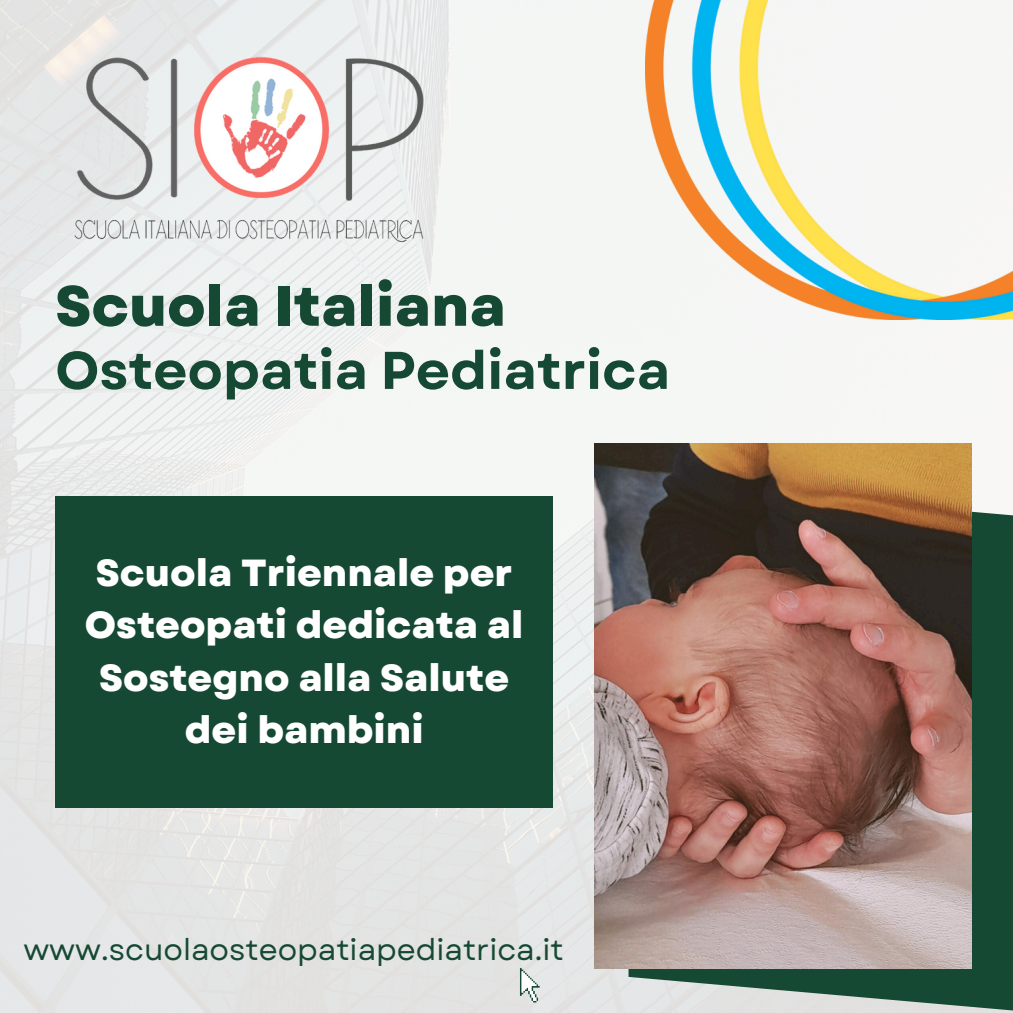
<style>
.page{position:relative;width:1013px;height:1013px;background:#fff}
.page>*{position:absolute;margin:0;border:0;box-sizing:border-box;transform-origin:0 0}
.t1{font:800 56.75px "Garet";color:#164933}
.t2{font:700 53px "Garet";color:#164933}
.t3{font:800 37.75px/52.5px "Garet";color:#fff;text-align:center}
.t4{font:29.88px "Garet";color:#164933}
</style>
<div class="page">
<img style="left:0;top:0;width:1012px;height:1012px">
<svg style="left:628px;top:482px;width:384px;height:530px;background:#486e5d"></svg>
<img style="left:595px;top:443px;width:376px;height:525px">
<div style="left:55px;top:496px;width:498px;height:312px;background:#164933"></div>
<svg style="left:520px;top:967px;width:19px;height:35px"></svg>
<img style="left:55px;top:40px;width:390px;height:213px">
<img style="left:645px;top:0;width:367px;height:319px">
<p class="t1" style="left:55px;top:265px;width:452px">Scuola Italiana</p>
<p class="t2" style="left:55px;top:332px;width:616px">Osteopatia Pediatrica</p>
<h1 class="t3" style="left:85px;top:546px;width:440px">Scuola Triennale per<br>Osteopati dedicata al<br>Sostegno alla Salute dei bambini</h1>
<p class="t4" style="left:23px;top:927px;width:542px">www.scuolaosteopatiapediatrica.it</p>
</div>
